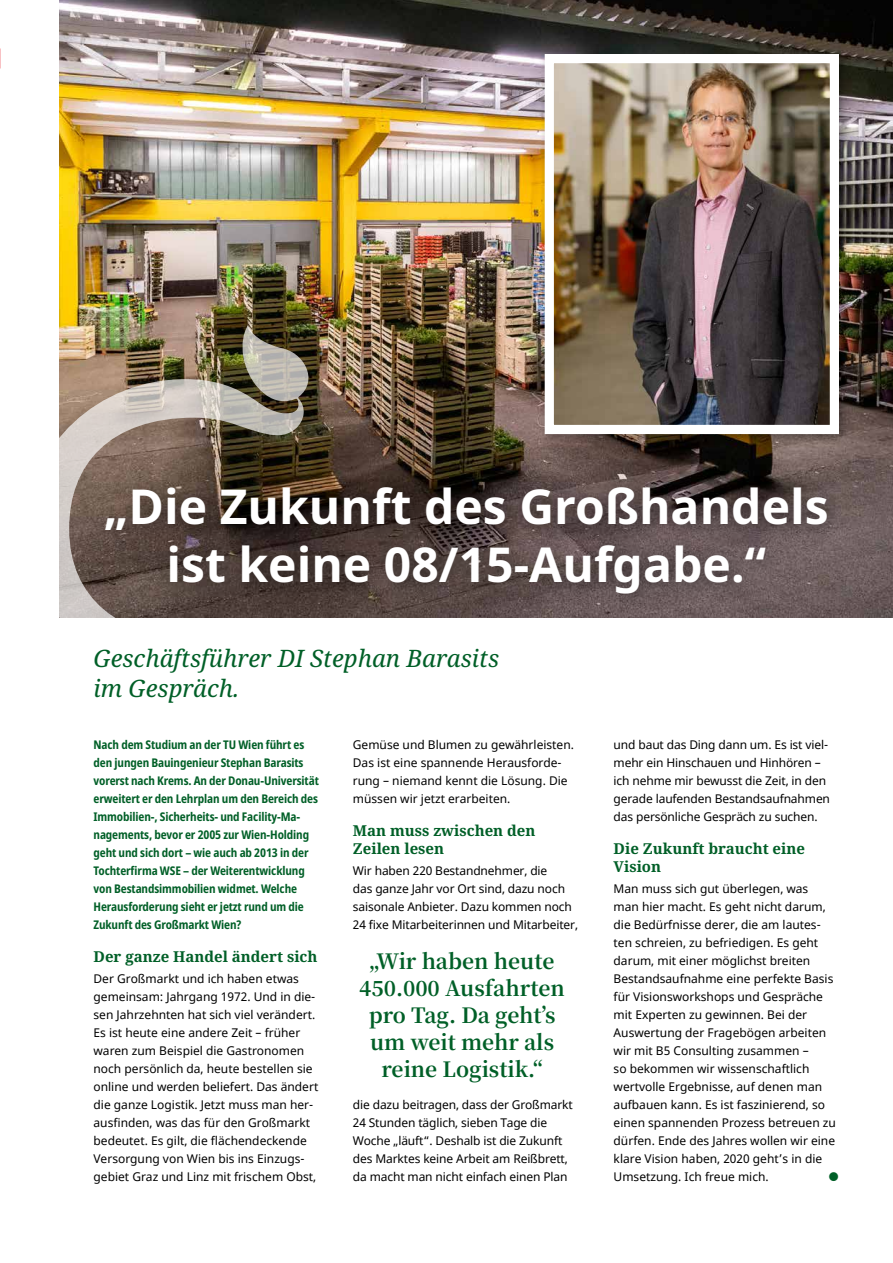
<style>
.page{position:relative;width:893px;height:1263px;background:#fff}
.page>*{position:absolute;margin:0;border:0;box-sizing:border-box;transform-origin:0 0}
.t1{font:700 48.15px/57.8px "Noto Sans";color:#fff;text-align:center}
.t2{font:italic 24px/30px "Noto Serif";color:#005f27}
.t3{font:700 21px/27px "Noto Serif KR";color:#005f27;text-align:center}
.t4{font:700 15px/18px "Noto Serif";color:#005f27}
.t5{font:12px/18px "Noto Sans";color:#000}
.t6{font:700 condensed 12px/18px "Noto Sans";letter-spacing:-.01em;color:#005f27}
</style>
<div class="page">
<img style="left:60px;top:0;width:833px;height:617px">
<div style="left:91px;top:472px;width:757px;height:143px;background:#000;opacity:.48"></div>
<div style="left:539px;top:48px;width:312px;height:398px;background:#000;opacity:.4"></div>
<img style="left:555px;top:64px;width:274px;height:360px">
<div style="left:545px;top:54px;width:294px;height:380px;border:9px solid #fff"></div>
<img style="left:59px;top:325px;width:256px;height:293px">
<h1 class="t1" style="left:104px;top:479px;width:726px">„Die Zukunft des Großhandels ist keine 08/15-Aufgabe.“</h1>
<h2 class="t2" style="left:94px;top:644px;width:407px">Geschäftsführer DI Stephan Barasits im Gespräch.</h2>
<p class="t6" style="left:94px;top:735px;width:227px">Nach dem Studium an der TU Wien führt es den jungen Bauingenieur Stephan Barasits vorerst nach Krems. An der Donau-Universität erweitert er den Lehrplan um den Bereich des Immobilien-, Sicherheits- und Facility-Ma&shy;nagements, bevor er 2005 zur Wien-Holding geht und sich dort – wie auch ab 2013 in der Tochterfirma WSE – der Weiterentwicklung von Bestandsimmobilien widmet. Welche Herausforderung sieht er jetzt rund um die Zukunft des Großmarkt Wien?</p>
<p class="t4" style="left:94px;top:948px;width:225px">Der ganze Handel ändert sich</p>
<p class="t5" style="left:94px;top:970px;width:226px">Der Großmarkt und ich haben etwas gemeinsam: Jahrgang 1972. Und in die&shy;sen Jahrzehnten hat sich viel verändert.<br>Es ist heute eine andere Zeit – früher waren zum Beispiel die Gastronomen noch persönlich da, heute bestellen sie online und werden beliefert. Das ändert die ganze Logistik. Jetzt muss man her&shy;ausfinden, was das für den Großmarkt bedeutet. Es gilt, die flächendeckende Versorgung von Wien bis ins Einzugs&shy;gebiet Graz und Linz mit frischem Obst,</p>
<p class="t5" style="left:353px;top:736px;width:223px">Gemüse und Blumen zu gewährleisten.<br>Das ist eine spannende Herausforde&shy;rung – niemand kennt die Lösung. Die müssen wir jetzt erarbeiten.</p>
<p class="t4" style="left:353px;top:822px;width:184px">Man muss zwischen den<br>Zeilen lesen</p>
<p class="t5" style="left:353px;top:862px;width:227px">Wir haben 220 Bestandnehmer, die<br>das ganze Jahr vor Ort sind, dazu noch saisonale Anbieter. Dazu kommen noch 24 fixe Mitarbeiterinnen und Mitarbeiter,</p>
<h3 class="t3" style="left:359px;top:948px;width:207px">„Wir haben heute<br>450.000 Ausfahrten pro Tag. Da geht’s um weit mehr als reine Logistik.“</h3>
<p class="t5" style="left:353px;top:1096px;width:222px">die dazu beitragen, dass der Großmarkt 24 Stunden täglich, sieben Tage die Woche „läuft“. Deshalb ist die Zukunft des Marktes keine Arbeit am Reißbrett, da macht man nicht einfach einen Plan</p>
<p class="t5" style="left:614px;top:736px;width:218px">und baut das Ding dann um. Es ist viel&shy;mehr ein Hinschauen und Hinhören – ich nehme mir bewusst die Zeit, in den gerade laufenden Bestandsaufnahmen das persönliche Gespräch zu suchen.</p>
<p class="t4" style="left:614px;top:840px;width:193px">Die Zukunft braucht eine<br>Vision</p>
<p class="t5" style="left:614px;top:880px;width:224px">Man muss sich gut überlegen, was man hier macht. Es geht nicht darum, die Bedürfnisse derer, die am lautes&shy;ten schreien, zu befriedigen. Es geht darum, mit einer möglichst breiten Bestandsaufnahme eine perfekte Basis für Visionsworkshops und Gespräche mit Experten zu gewinnen. Bei der Auswertung der Fragebögen arbeiten wir mit B5 Consulting zusammen –<br>so bekommen wir wissenschaftlich wertvolle Ergebnisse, auf denen man aufbauen kann. Es ist faszinierend, so einen spannenden Prozess betreuen zu dürfen. Ende des Jahres wollen wir eine klare Vision haben, 2020 geht’s in die Umsetzung. Ich freue mich.</p>
</div>
